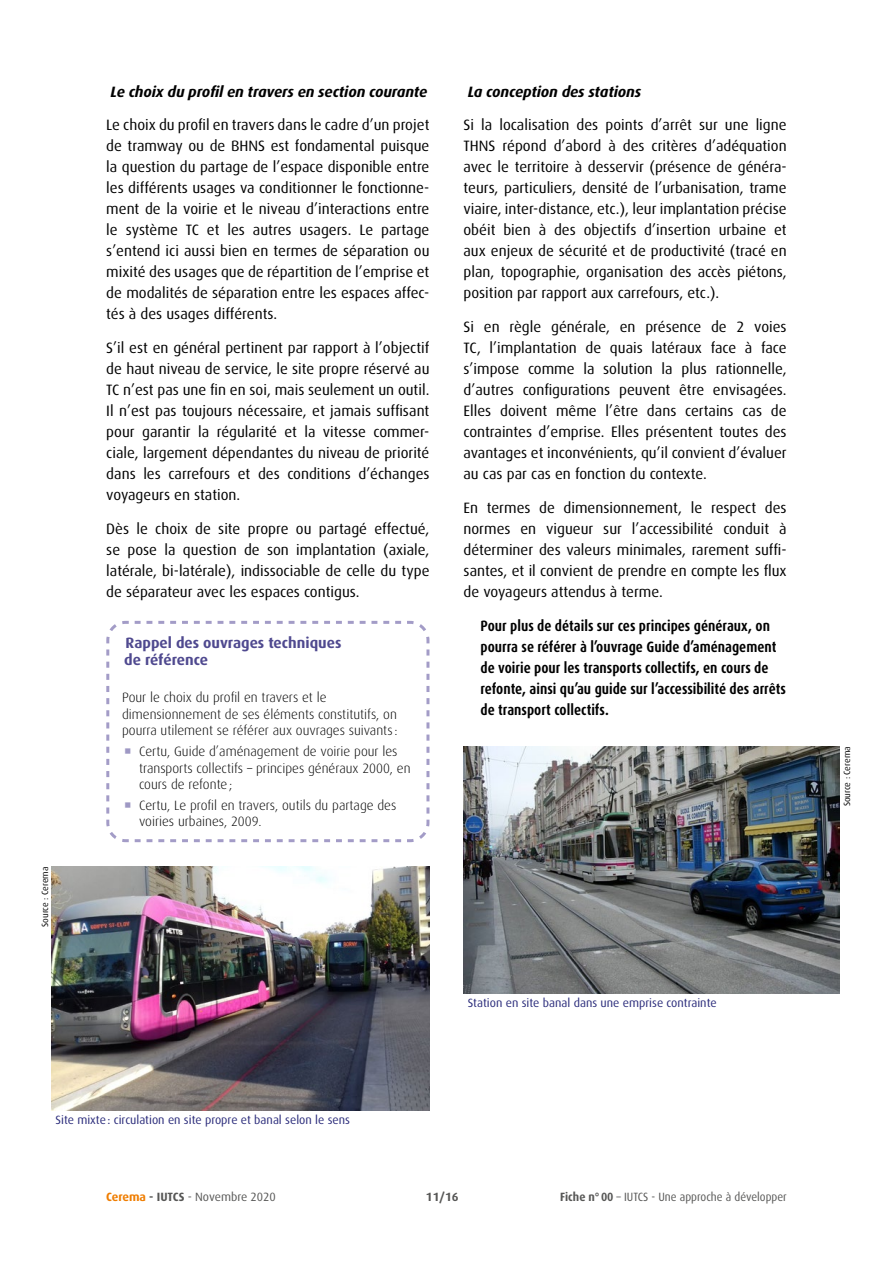
<style>
.page{position:relative;width:893px;height:1263px;background:#fff}
.page>*{position:absolute;margin:0;border:0;box-sizing:border-box;transform-origin:0 0}
.corps_de_texte{font:15px/21px "Dax OT";color:#000;text-align:justify}
.corps_de_texte-2{font:700 condensed 15px/21px "Dax OT";color:#000}
.Titre_3{font:italic 700 15px "Dax OT";letter-spacing:-.01em;color:#000}
.encadre_titre{font:700 15px/16.5px "Dax OT";color:#4f498f}
.encadre_texte{font:300 13.5px/16.5px "Dax OT";color:#000}
.legende{font:12px "Dax OT";color:#2b2c7b}
.t1{font:12px "Dax OT";color:#575756;scale:.93 1}
.t2{font:12px "Dax OT";color:#575756}
.t3{font:700 12px "Dax OT";color:#575756}
.Source{font:9px "Dax OT";color:#000}
.s1{font-weight:700;color:#ef7d00}
.s2{font-weight:700}
</style>
<div class="page">
<svg style="left:106px;top:620px;width:324px;height:223px"></svg>
<img style="left:51px;top:867px;width:378px;height:243px">
<img style="left:463px;top:746px;width:377px;height:247px">
<svg style="left:125px;top:748px;width:6px;height:6px"></svg>
<svg style="left:125px;top:802px;width:6px;height:6px"></svg>
<p class="Source" style="left:40px;top:927px;width:62px;rotate:-90deg">Source : Cerema</p>
<p class="Titre_3" style="left:111px;top:83px;width:318px">Le choix du profil en travers en section courante</p>
<p class="corps_de_texte" style="left:106px;top:115px;width:325px">Le choix du profil en travers dans le cadre d’un projet de tramway ou de BHNS est fondamental puisque la question du partage de l’espace disponible entre les différents usages va conditionner le fonctionne&shy;ment de la voirie et le niveau d’interactions entre le système TC et les autres usagers. Le partage s’entend ici aussi bien en termes de séparation ou mixité des usages que de répartition de l’emprise et de modalités de séparation entre les espaces affec&shy;tés à des usages différents.</p>
<p class="corps_de_texte" style="left:106px;top:338px;width:325px">S’il est en général pertinent par rapport à l’objectif de haut niveau de service, le site propre réservé au TC n’est pas une fin en soi, mais seulement un outil.<br>Il n’est pas toujours nécessaire, et jamais suffisant pour garantir la régularité et la vitesse commer&shy;ciale, largement dépendantes du niveau de priorité dans les carrefours et des conditions d’échanges voyageurs en station.</p>
<p class="corps_de_texte" style="left:106px;top:518px;width:325px">Dès le choix de site propre ou partagé effectué, se pose la question de son implantation (axiale, latérale, bi-latérale), indissociable de celle du type de séparateur avec les espaces contigus.</p>
<p class="encadre_titre" style="left:124px;top:635px;width:219px">Rappel des ouvrages techniques de référence</p>
<p class="encadre_texte" style="left:122px;top:690px;width:277px">Pour le choix du profil en travers et le dimensionnement de ses éléments constitutifs, on pourra utilement se référer aux ouvrages suivants:</p>
<p class="encadre_texte" style="left:139px;top:743px;width:273px">Certu, Guide d’aménagement de voirie pour les transports collectifs – principes généraux 2000, en cours de refonte;</p>
<p class="encadre_texte" style="left:139px;top:797px;width:259px">Certu, Le profil en travers, outils du partage des voiries urbaines, 2009.</p>
<p class="Titre_3" style="left:468px;top:83px;width:175px">La conception des stations</p>
<p class="corps_de_texte" style="left:463px;top:115px;width:325px">Si la localisation des points d’arrêt sur une ligne THNS répond d’abord à des critères d’adéquation avec le territoire à desservir (présence de généra&shy;teurs, particuliers, densité de l’urbanisation, trame viaire, inter-distance, etc.), leur implantation précise obéit bien à des objectifs d’insertion urbaine et aux enjeux de sécurité et de productivité (tracé en plan, topographie, organisation des accès piétons, position par rapport aux carrefours, etc.).</p>
<p class="corps_de_texte" style="left:463px;top:317px;width:325px">Si en règle générale, en présence de 2 voies TC, l’implantation de quais latéraux face à face s’impose comme la solution la plus rationnelle, d’autres configurations peuvent être envisagées.<br>Elles doivent même l’être dans certains cas de contraintes d’emprise. Elles présentent toutes des avantages et inconvénients, qu’il convient d’évaluer au cas par cas en fonction du contexte.</p>
<p class="corps_de_texte" style="left:463px;top:497px;width:325px">En termes de dimensionnement, le respect des normes en vigueur sur l’accessibilité conduit à déterminer des valeurs minimales, rarement suffi&shy;santes, et il convient de prendre en compte les flux de voyageurs attendus à terme.</p>
<p class="corps_de_texte-2" style="left:480px;top:615px;width:307px">Pour plus de détails sur ces principes généraux, on pourra se référer à l’ouvrage Guide d’aménagement de voirie pour les transports collectifs, en cours de refonte, ainsi qu’au guide sur l’accessibilité des arrêts de transport collectifs.</p>
<p class="legende" style="left:468px;top:996px;width:250px">Station en site banal dans une emprise contrainte</p>
<p class="legende" style="left:56px;top:1113px;width:296px">Site mixte: circulation en site propre et banal selon le sens</p>
<p class="t2" style="left:106px;top:1190px;width:171px"><span class="s1">Cerema</span> <span class="s2">- IUTCS</span> - Novembre 2020</p>
<p class="t3" style="left:426px;top:1190px;width:34px">11/16</p>
<p class="t1" style="left:560px;top:1190px;width:245px"><span class="s2">Fiche n°00</span> – IUTCS - Une approche à développer</p>
<p class="Source" style="left:842px;top:806px;width:62px;rotate:-90deg">Source : Cerema</p>
</div>
